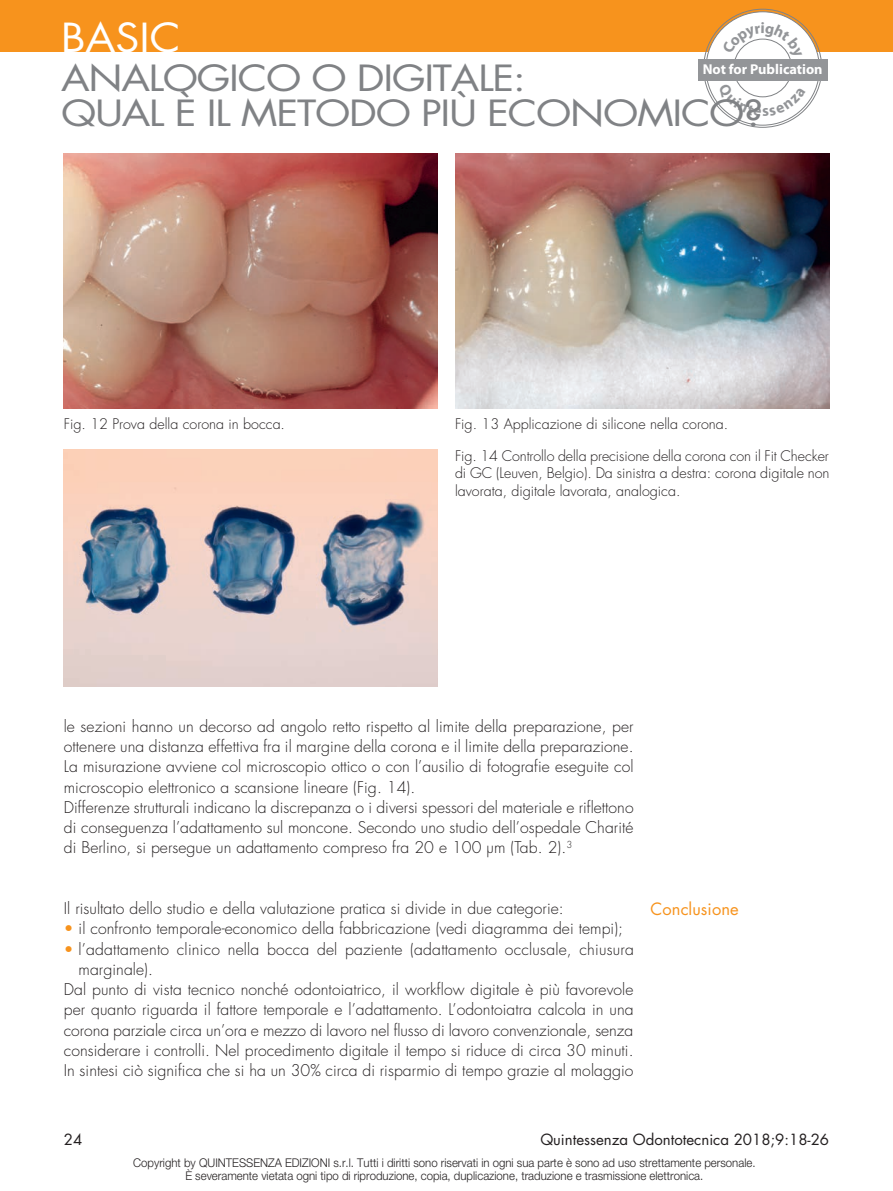
<style>
.page{position:relative;width:893px;height:1191px;background:#fff}
.page>*{position:absolute;margin:0;border:0;box-sizing:border-box;transform-origin:0 0}
.t1{font:39px "Futura Std";color:#fff;scale:1.1 1}
.t2{font:35.1px/34.5px "Futura Std";letter-spacing:-.03em;color:#808285;scale:1.17 1}
.t3{font:16.5px "Futura Std";letter-spacing:.005em;color:#f7931d}
.t4{font:300 15.75px/20.2px "Futura Std";letter-spacing:.005em;color:#231f20}
.t5{font:15px "Futura Std";color:#231f20}
.t6{font:300 14.25px/17.2px "Futura Std";color:#231f20;text-align:justify}
.t7{font:700 14.25px "Myriad Pro";color:#fff}
.t8{font:300 12px/13.5px "Helvetica Neue LT Std";color:#231f20;text-align:center;scale:.95 1}
.s1{color:#f7931d}
</style>
<div class="page">
<div style="left:0;top:0;width:893px;height:52px;background:#f7931d"></div>
<div style="left:706px;top:12px;width:113px;height:113px;background:#fff;border-radius:50%"></div>
<div style="left:698px;top:59px;width:130px;height:22px;background:#939598"></div>
<img style="left:64px;top:153px;width:374px;height:255px">
<img style="left:455px;top:153px;width:374px;height:255px">
<img style="left:64px;top:449px;width:374px;height:238px">
<svg style="left:717px;top:83px;width:89px;height:33px"></svg>
<svg style="left:722px;top:22px;width:80px;height:37px"></svg>
<h1 class="t1" style="left:61px;top:13px;width:110px">BASIC</h1>
<h2 class="t2" style="left:61px;top:61px;width:602px">ANALOGICO O DIGITALE:<br>QUAL È IL METODO PIÙ ECONOMICO?</h2>
<p class="t7" style="left:703px;top:60px;width:121px">Not for Publication</p>
<p class="t6" style="left:64px;top:415px;width:223px">Fig. 12 Prova della corona in bocca.</p>
<p class="t6" style="left:455px;top:415px;width:275px">Fig. 13 Applicazione di silicone nella corona.</p>
<p class="t6" style="left:455px;top:447px;width:376px">Fig. 14 Controllo della precisione della corona con il Fit Checker di GC (Leuven, Belgio). Da sinistra a destra: corona digitale non lavorata, digitale lavorata, analogica.</p>
<p class="t4" style="left:64px;top:716px;width:571px">le sezioni hanno un decorso ad angolo retto rispetto al limite della preparazione, per ottenere una distanza effettiva fra il margine della corona e il limite della preparazione.<br>La misurazione avviene col microscopio ottico o con l’ausilio di fotografie eseguite col microscopio elettronico a scansione lineare (Fig. 14).<br>Differenze strutturali indicano la discrepanza o i diversi spessori del materiale e riflettono di conseguenza l’adattamento sul moncone. Secondo uno studio dell’ospedale Charité di Berlino, si persegue un adattamento compreso fra 20 e 100 µm (Tab. 2).<sup>3</sup></p>
<p class="t4" style="left:64px;top:898px;width:501px">Il risultato dello studio e della valutazione pratica si divide in due categorie:</p>
<p class="t4" style="left:64px;top:919px;width:561px"><span class="s1">•</span> il confronto temporale-economico della fabbricazione (vedi diagramma dei tempi);</p>
<p class="t4" style="left:64px;top:939px;width:572px"><span class="s1">•</span> l’adattamento clinico nella bocca del paziente (adattamento occlusale, chiusura</p>
<p class="t4" style="left:79px;top:959px;width:76px">marginale).</p>
<p class="t4" style="left:64px;top:979px;width:571px">Dal punto di vista tecnico nonché odontoiatrico, il workflow digitale è più favorevole</p>
<p class="t4" style="left:64px;top:1000px;width:571px">per quanto riguarda il fattore temporale e l’adattamento. L’odontoiatra calcola in una</p>
<p class="t4" style="left:64px;top:1020px;width:571px">corona parziale circa un’ora e mezzo di lavoro nel flusso di lavoro convenzionale, senza</p>
<p class="t4" style="left:64px;top:1040px;width:571px">considerare i controlli. Nel procedimento digitale il tempo si riduce di circa 30 minuti.</p>
<p class="t4" style="left:64px;top:1060px;width:571px">In sintesi ciò significa che si ha un 30% circa di risparmio di tempo grazie al molaggio</p>
<p class="t3" style="left:651px;top:898px;width:90px">Conclusione</p>
<p class="t5" style="left:64px;top:1129px;width:20px">24</p>
<p class="t5" style="left:540px;top:1129px;width:290px">Quintessenza Odontotecnica 2018;9:18-26</p>
<p class="t8" style="left:133px;top:1155px;width:657px">Copyright by QUINTESSENZA EDIZIONI s.r.l. Tutti i diritti sono riservati in ogni sua parte è sono ad uso strettamente personale.<br>È severamente vietata ogni tipo di riproduzione, copia, duplicazione, traduzione e trasmissione elettronica.</p>
</div>
